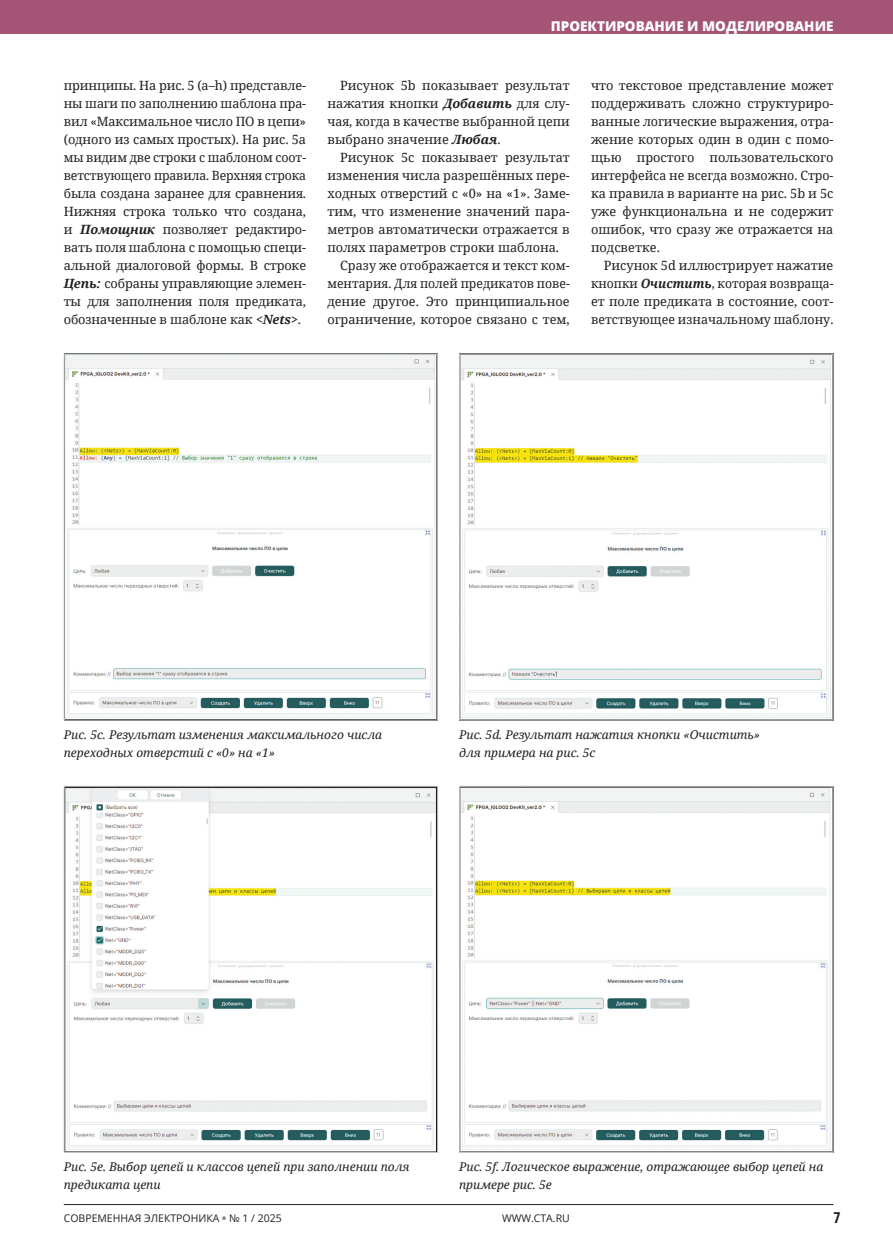
<style>
.page{position:relative;width:893px;height:1251px;background:#fff}
.page>*{position:absolute;margin:0;border:0;box-sizing:border-box;transform-origin:0 0}
.t1{font:700 15px "Open Sans Condensed";color:#231f20}
.t2{font:800 13.5px "Open Sans";color:#fff}
.СТАТЬЯ_Основной_текст{font:12.75px/18px "Noto Serif";color:#231f20;text-align:justify}
.СТАТЬЯ_Подрис_подпись{font:italic 12px/18px "Noto Serif";color:#231f20}
.t3{font:10.5px "Open Sans";color:#231f20}
.s1{font-weight:700;font-style:italic}
.s2{font-weight:800;color:#808285}
</style>
<div class="page">
<div style="left:0;top:0;width:893px;height:34px;background:#a45475"></div>
<hr style="left:64px;top:1203px;width:769px;height:1px;background:#231f20">
<img style="left:66px;top:355px;width:369px;height:363px">
<div style="left:64px;top:353px;width:374px;height:367px;border:1px solid #c7c8ca"></div>
<img style="left:66px;top:787px;width:370px;height:363px">
<div style="left:64px;top:785px;width:374px;height:367px;border:1px solid #c7c8ca"></div>
<img style="left:461px;top:355px;width:370px;height:363px">
<div style="left:459px;top:353px;width:374px;height:367px;border:1px solid #c7c8ca"></div>
<img style="left:461px;top:787px;width:370px;height:363px">
<div style="left:459px;top:785px;width:374px;height:367px;border:1px solid #c7c8ca"></div>
<p class="t2" style="left:551px;top:17px;width:284px">ПРОЕКТИРОВАНИЕ И МОДЕЛИРОВАНИЕ</p>
<p class="СТАТЬЯ_Основной_текст" style="left:64px;top:76px;width:244px">принципы. На рис. 5 (a–h) представле&shy;ны шаги по заполнению шаблона пра&shy;вил «Максимальное число ПО в цепи» (одного из самых простых). На рис. 5а мы видим две строки с шаблоном соот&shy;ветствующего правила. Верхняя строка была создана заранее для сравнения.<br>Нижняя строка только что создана, и <span class="s1">Помощник</span> позволяет редактиро&shy;вать поля шаблона с помощью специ&shy;альной диалоговой формы. В строке <span class="s1">Цепь:</span> собраны управляющие элемен&shy;ты для заполнения поля предиката, обозначенные в шаблоне как <span class="s1">&lt;Nets&gt;</span>.</p>
<p class="СТАТЬЯ_Основной_текст" style="left:327px;top:76px;width:244px;text-indent:13px">Рисунок 5b показывает результат нажатия кнопки <span class="s1">Добавить</span> для слу&shy;чая, когда в качестве выбранной цепи выбрано значение <span class="s1">Любая</span>.</p>
<p class="СТАТЬЯ_Основной_текст" style="left:327px;top:148px;width:244px;text-indent:13px">Рисунок 5с показывает результат изменения числа разрешённых пере&shy;ходных отверстий с «0» на «1». Заме&shy;тим, что изменение значений пара&shy;метров автоматически отражается в полях параметров строки шаблона.</p>
<p class="СТАТЬЯ_Основной_текст" style="left:327px;top:256px;width:244px;text-indent:13px">Сразу же отображается и текст ком&shy;ментария. Для полей предикатов пове&shy;дение другое. Это принципиальное ограничение, которое связано с тем,</p>
<p class="СТАТЬЯ_Основной_текст" style="left:591px;top:76px;width:244px">что текстовое представление может поддерживать сложно структуриро&shy;ванные логические выражения, отра&shy;жение которых один в один с помо&shy;щью простого пользовательского интерфейса не всегда возможно. Стро&shy;ка правила в варианте на рис. 5b и 5с уже функциональна и не содержит ошибок, что сразу же отражается на подсветке.</p>
<p class="СТАТЬЯ_Основной_текст" style="left:591px;top:256px;width:244px;text-indent:13px">Рисунок 5d иллюстрирует нажатие кнопки <span class="s1">Очистить</span>, которая возвраща&shy;ет поле предиката в состояние, соот&shy;ветствующее изначальному шаблону.</p>
<p class="СТАТЬЯ_Подрис_подпись" style="left:64px;top:724px;width:320px">Рис. 5с. Результат изменения максимального числа переходных отверстий с «0» на «1»</p>
<p class="СТАТЬЯ_Подрис_подпись" style="left:459px;top:724px;width:303px">Рис. 5d. Результат нажатия кнопки «Очистить» для примера на рис. 5с</p>
<p class="СТАТЬЯ_Подрис_подпись" style="left:64px;top:1156px;width:347px">Рис. 5е. Выбор цепей и классов цепей при заполнении поля предиката цепи</p>
<p class="СТАТЬЯ_Подрис_подпись" style="left:459px;top:1156px;width:366px">Рис. 5f. Логическое выражение, отражающее выбор цепей на примере рис. 5e</p>
<p class="t3" style="left:64px;top:1210px;width:220px">СОВРЕМЕННАЯ ЭЛЕКТРОНИКА <span class="s2">•</span> № 1 / 2025</p>
<p class="t3" style="left:502px;top:1210px;width:69px">WWW.CTA.RU</p>
<p class="t1" style="left:833px;top:1207px;width:9px">7</p>
</div>
